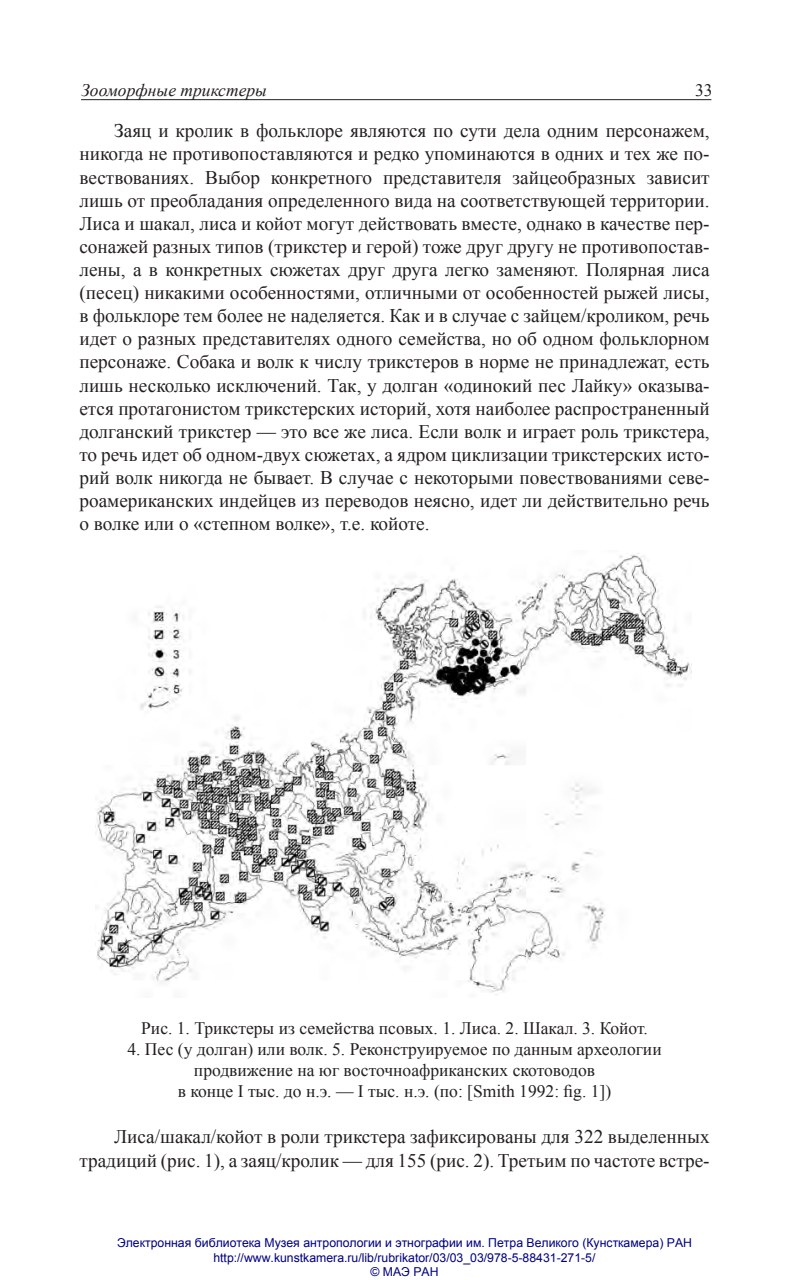
<style>
.page{position:relative;width:809px;height:1280px;background:#fff}
.page>*{position:absolute;margin:0;border:0;box-sizing:border-box;transform-origin:0 0}
.текст{font:19.25px/23.1px "Times New Roman";color:#231f20;text-align:justify}
.рисунок{font:17.5px "Times New Roman";color:#231f20}
.t1{font:italic 17.5px "Times New Roman";color:#231f20}
.t2{font:12.25px/14.7px "Arial";color:#000080;text-align:center}
</style>
<div class="page">
<hr style="left:81px;top:99px;width:630px;height:1px;background:#231f20">
<img style="left:97px;top:553px;width:594px;height:442px">
<p class="t1" style="left:81px;top:79px;width:187px">Зооморфные трикстеры</p>
<p class="рисунок" style="left:695px;top:79px;width:19px">33</p>
<p class="текст" style="left:79px;top:119px;width:632px;text-indent:35px">Заяц и кролик в фольклоре являются по сути дела одним персонажем, никогда не противопоставляются и редко упоминаются в одних и тех же по&shy;вествованиях. Выбор конкретного представителя зайцеобразных зависит лишь от преобладания определенного вида на соответствующей территории.<br>Лиса и шакал, лиса и койот могут действовать вместе, однако в качестве пер&shy;сонажей разных типов (трикстер и герой) тоже друг другу не противопостав&shy;лены, а в конкретных сюжетах друг друга легко заменяют. Полярная лиса (песец) никакими особенностями, отличными от особенностей рыжей лисы, в фольклоре тем более не наделяется. Как и в случае с зайцем/кроликом, речь идет о разных представителях одного семейства, но об одном фольклорном персонаже. Собака и волк к числу трикстеров в норме не принадлежат, есть лишь несколько исключений. Так, у долган «одинокий пес Лайку» оказыва&shy;ется протагонистом трикстерских историй, хотя наиболее распространенный долганский трикстер — это все же лиса. Если волк и играет роль трикстера, то речь идет об одном-двух сюжетах, а ядром циклизации трикстерских исто&shy;рий волк никогда не бывает. В случае с некоторыми повествованиями севе&shy;роамериканских индейцев из переводов неясно, идет ли действительно речь о волке или о «степном волке», т.е. койоте.</p>
<p class="рисунок" style="left:141px;top:1016px;width:508px">Рис. 1. Трикстеры из семейства псовых. 1. Лиса. 2. Шакал. 3. Койот.</p>
<p class="рисунок" style="left:127px;top:1037px;width:535px">4. Пес (у долган) или волк. 5. Реконструируемое по данным археологии</p>
<p class="рисунок" style="left:194px;top:1058px;width:402px">продвижение на юг восточноафриканских скотоводов</p>
<p class="рисунок" style="left:178px;top:1079px;width:435px">в конце I тыс. до н.э. — I тыс. н.э. (по: [Smith 1992: fig. 1])</p>
<p class="текст" style="left:79px;top:1125px;width:631px;text-align:right">Лиса/шакал/койот в роли трикстера зафиксированы для 322 выделенных традиций (рис. 1), а заяц/кролик — для 155 (рис. 2). Третьим по частоте встре-</p>
<p class="t2" style="left:117px;top:1235px;width:576px">Электронная библиотека Музея антропологии и этнографии им. Петра Великого (Кунсткамера) РАН http://www.kunstkamera.ru/lib/rubrikator/03/03_03/978-5-88431-271-5/<br>© МАЭ РАН</p>
</div>
